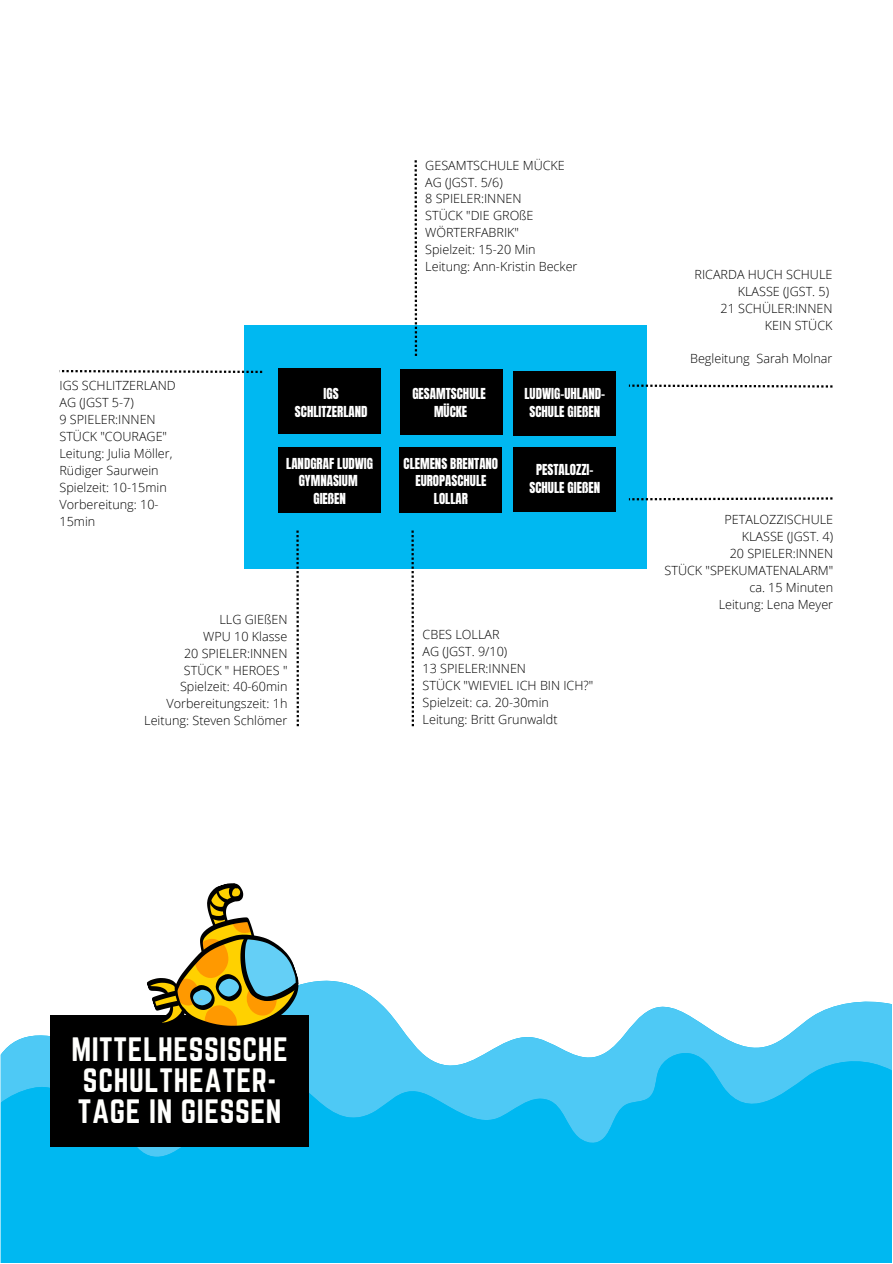
<style>
.page{position:relative;width:893px;height:1264px;background:#fff}
.page>*{position:absolute;margin:0;border:0;box-sizing:border-box;transform-origin:0 0}
.t1{font:29.55px/30.8px "Norwester";letter-spacing:.02em;color:#fffffd}
.t2{font:12.9px/17.7px "Anton";color:#fff;text-align:center}
.t3{font:300 12.6px/17px "Open Sans";color:#000}
</style>
<div class="page">
<svg style="left:11px;top:979px;width:880px;height:65px"></svg>
<div style="left:1px;top:1254px;width:890px;height:8px;background:#00b8f1"></div>
<svg style="left:1px;top:1044px;width:890px;height:210px;background:#12bbf1"></svg>
<div style="left:51px;top:1015px;width:258px;height:131px;background:#000"></div>
<svg style="left:147px;top:883px;width:151px;height:143px"></svg>
<div style="left:244px;top:325px;width:402px;height:244px;background:#00b8f1"></div>
<div style="left:513px;top:371px;width:103px;height:65px;background:#000"></div>
<div style="left:278px;top:447px;width:103px;height:65px;background:#000"></div>
<div style="left:513px;top:447px;width:103px;height:65px;background:#000"></div>
<div style="left:399px;top:447px;width:103px;height:65px;background:#000"></div>
<div style="left:400px;top:369px;width:103px;height:65px;background:#000"></div>
<div style="left:278px;top:368px;width:103px;height:66px;background:#000"></div>
<svg style="left:59px;top:370px;width:203px;height:3px"></svg>
<svg style="left:414px;top:160px;width:3px;height:196px"></svg>
<svg style="left:629px;top:384px;width:203px;height:3px"></svg>
<svg style="left:629px;top:497px;width:203px;height:3px"></svg>
<svg style="left:296px;top:530px;width:3px;height:196px"></svg>
<svg style="left:411px;top:530px;width:3px;height:196px"></svg>
<p class="t3" style="left:59px;top:377px;width:118px">IGS SCHLITZERLAND<br>AG (JGST 5-7)<br>9 SPIELER:INNEN<br>STÜCK "COURAGE"<br>Leitung: Julia Möller,<br>Rüdiger Saurwein<br>Spielzeit: 10-15min<br>Vorbereitung: 10-<br>15min</p>
<p class="t2" style="left:295px;top:385px;width:74px">IGS<br>SCHLITZERLAND</p>
<p class="t3" style="left:425px;top:156px;width:154px">GESAMTSCHULE MÜCKE<br>AG (JGST. 5/6)<br>8 SPIELER:INNEN<br>STÜCK "DIE GROßE<br>WÖRTERFABRIK"<br>Spielzeit: 15-20 Min<br>Leitung: Ann-Kristin Becker</p>
<p class="t2" style="left:412px;top:385px;width:75px">GESAMTSCHULE<br>MÜCKE</p>
<p class="t2" style="left:524px;top:385px;width:82px">LUDWIG-UHLAND-<br>SCHULE GIEßEN</p>
<p class="t2" style="left:286px;top:454px;width:88px">LANDGRAF LUDWIG<br>GYMNASIUM<br>GIEßEN</p>
<p class="t2" style="left:529px;top:461px;width:72px">PESTALOZZI-<br>SCHULE GIEßEN</p>
<p class="t2" style="left:403px;top:454px;width:96px">CLEMENS BRENTANO<br>EUROPASCHULE<br>LOLLAR</p>
<p class="t3" style="left:144px;top:610px;width:145px;text-align:right">LLG GIEßEN<br>WPU 10 Klasse<br>20 SPIELER:INNEN<br>STÜCK " HEROES "<br>Spielzeit: 40-60min<br>Vorbereitungszeit: 1h<br>Leitung: Steven Schlömer</p>
<p class="t3" style="left:422px;top:625px;width:172px">CBES LOLLAR<br>AG (JGST. 9/10)<br>13 SPIELER:INNEN<br>STÜCK "WIEVIEL ICH BIN ICH?"<br>Spielzeit: ca. 20-30min<br>Leitung: Britt Grunwaldt</p>
<p class="t3" style="left:694px;top:265px;width:139px;text-align:right">RICARDA HUCH SCHULE<br>KLASSE (JGST. 5)<br>21 SCHÜLER:INNEN<br>KEIN STÜCK</p>
<p class="t3" style="left:690px;top:350px;width:144px">Begleitung Sarah Molnar</p>
<p class="t3" style="left:664px;top:510px;width:170px;text-align:right">PETALOZZISCHULE<br>KLASSE (JGST. 4)<br>20 SPIELER:INNEN<br>STÜCK "SPEKUMATENALARM" ca. 15 Minuten<br>Leitung: Lena Meyer</p>
<h1 class="t1" style="left:71px;top:1034px;width:218px">MITTELHESSISCHE<br>SCHULTHEATER-<br>TAGE IN GIESSEN</h1>
</div>
